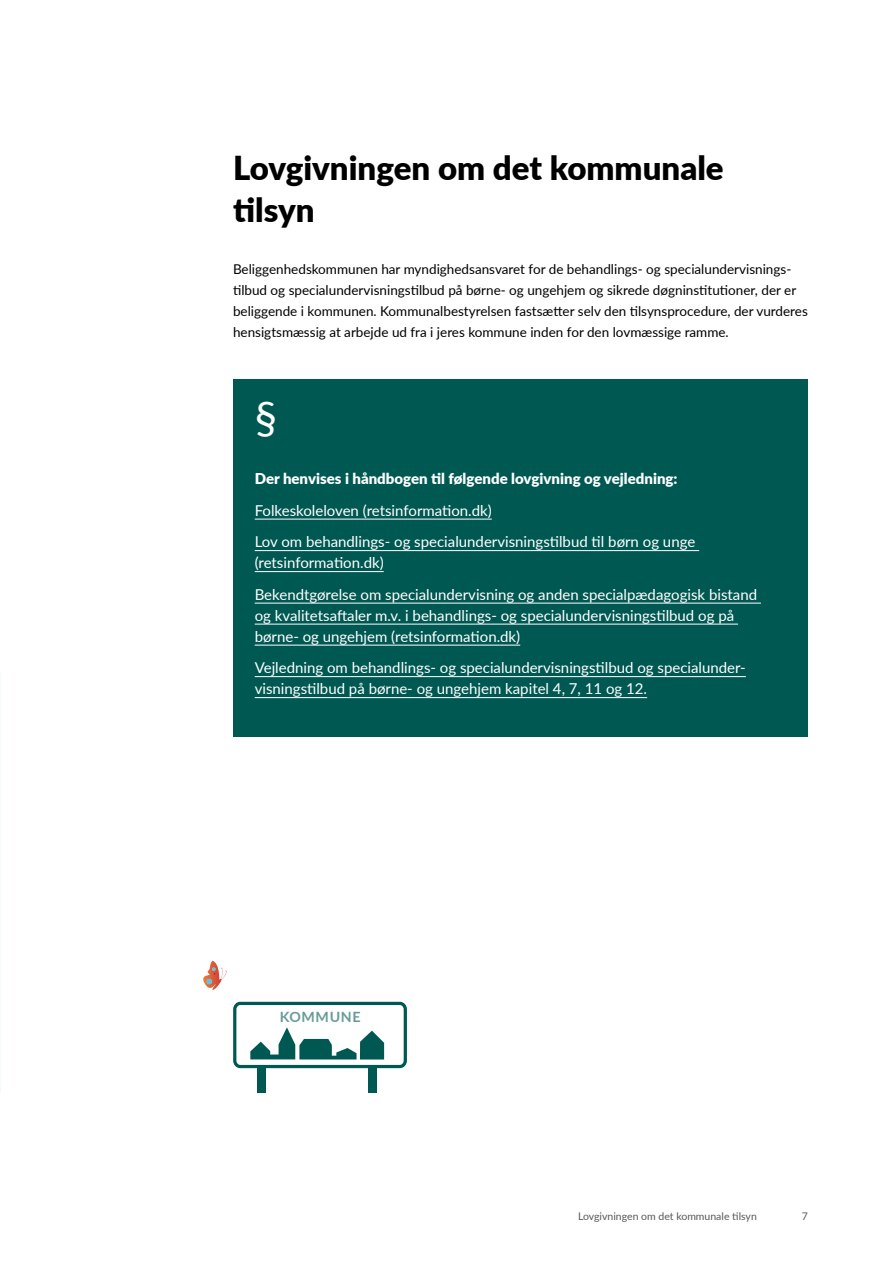
<style>
.page{position:relative;width:893px;height:1263px;background:#fff}
.page>*{position:absolute;margin:0;border:0;box-sizing:border-box;transform-origin:0 0}
.t1{font:45px "Lato";color:#fff}
.t2{font:33px/42px "Lato Black 2";color:#000}
.t3{font:15px/21px "Lato Regular 2";color:#fff}
.t4{font:15px "Lato Black 2";color:#fff}
.t5{font:700 14.1px "Lato";letter-spacing:.045em;color:#659c97}
.t6{font:13.5px/21px "Lato Regular 2";color:#000}
.t7{font:10.5px "Lato Regular 2";color:#58585a}
.t8{font:10.5px "Lato";color:#58585a}
</style>
<div class="page">
<div style="left:233px;top:379px;width:574px;height:357px;background:#005853"></div>
<hr style="left:255px;top:519px;width:237px;height:1px;background:#fff">
<hr style="left:255px;top:550px;width:444px;height:1px;background:#fff">
<hr style="left:255px;top:571px;width:129px;height:1px;background:#fff">
<hr style="left:255px;top:603px;width:506px;height:1px;background:#fff">
<hr style="left:255px;top:624px;width:483px;height:1px;background:#fff">
<hr style="left:255px;top:645px;width:265px;height:1px;background:#fff">
<hr style="left:255px;top:676px;width:491px;height:1px;background:#fff">
<hr style="left:255px;top:697px;width:392px;height:1px;background:#fff">
<div style="left:258px;top:1067px;width:8px;height:25px;background:#005853"></div>
<div style="left:368px;top:1067px;width:8px;height:25px;background:#005853"></div>
<div style="left:233px;top:1002px;width:174px;height:66px;border:3px solid #005853;border-radius:6px"></div>
<svg style="left:250px;top:1027px;width:134px;height:32px"></svg>
<svg style="left:203px;top:961px;width:23px;height:29px"></svg>
<h1 class="t2" style="left:233px;top:145px;width:492px">Lovgivningen om det kommunale tilsyn</h1>
<p class="t6" style="left:233px;top:258px;width:576px">Beliggenhedskommunen har myndighedsansvaret for de behandlings- og specialundervisnings&shy;tilbud og specialundervisningstilbud på børne- og ungehjem og sikrede døgninstitutioner, der er beliggende i kommunen. Kommunalbestyrelsen fastsætter selv den tilsynsprocedure, der vurderes hensigtsmæssig at arbejde ud fra i jeres kommune inden for den lovmæssige ramme.</p>
<h1 class="t1" style="left:255px;top:385px;width:24px">§</h1>
<h2 class="t4" style="left:255px;top:467px;width:424px">Der henvises i håndbogen til følgende lovgivning og vejledning:</h2>
<p class="t3" style="left:255px;top:499px;width:239px">Folkeskoleloven (retsinformation.dk)</p>
<p class="t3" style="left:255px;top:530px;width:442px">Lov om behandlings- og specialundervisningstilbud til børn og unge (retsinformation.dk)</p>
<p class="t3" style="left:255px;top:583px;width:504px">Bekendtgørelse om specialundervisning og anden specialpædagogisk bistand og kvalitetsaftaler m.v. i behandlings- og specialundervisningstilbud og på børne- og ungehjem (retsinformation.dk)</p>
<p class="t3" style="left:255px;top:656px;width:493px">Vejledning om behandlings- og specialundervisningstilbud og specialunder&shy;visningstilbud på børne- og ungehjem kapitel 4, 7, 11 og 12.</p>
<p class="t5" style="left:280px;top:1006px;width:82px">KOMMUNE</p>
<p class="t7" style="left:578px;top:1209px;width:180px">Lovgivningen om det kommunale tilsyn</p>
<p class="t8" style="left:802px;top:1209px;width:8px">7</p>
</div>
